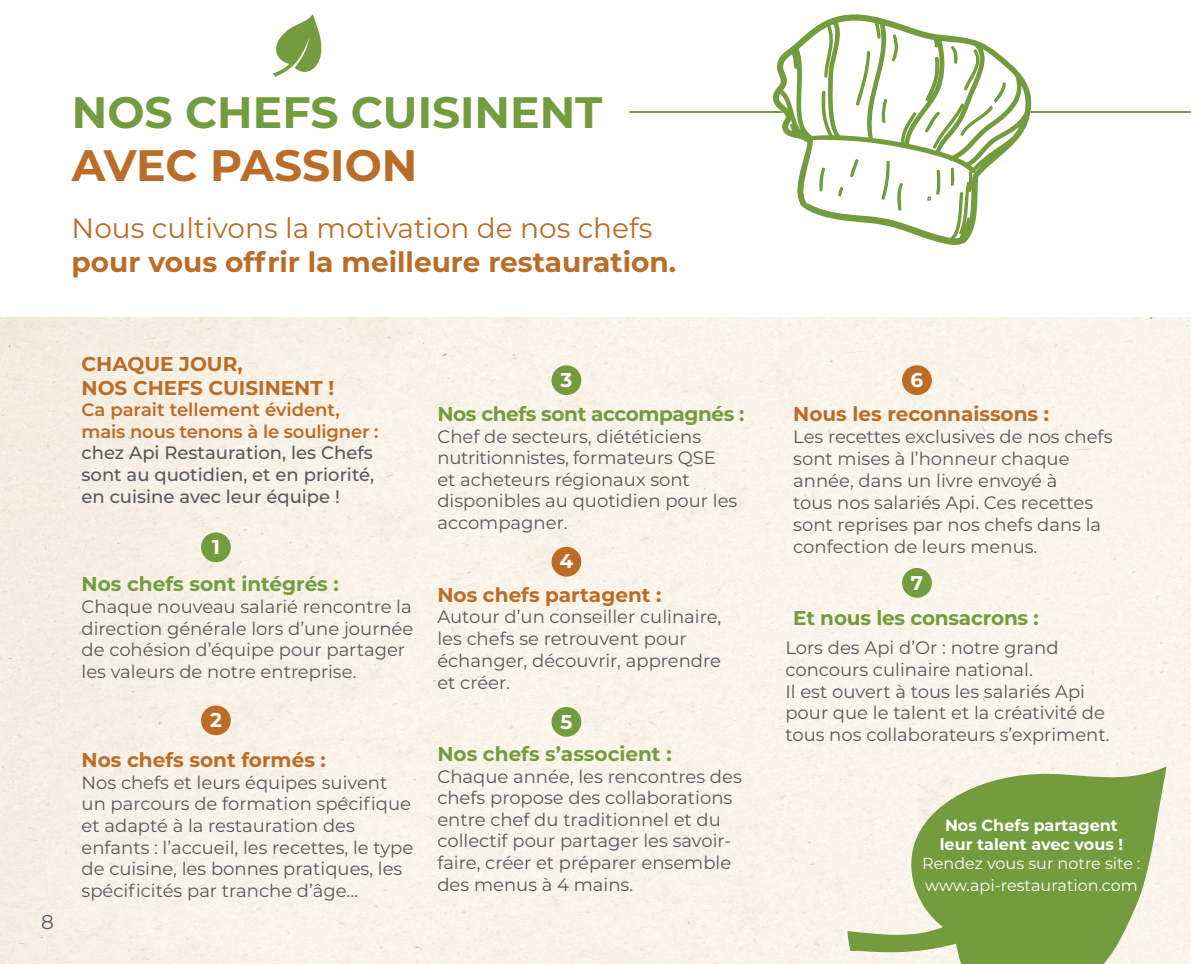
<style>
.page{position:relative;width:1191px;height:964px;background:#fff}
.page>*{position:absolute;margin:0;border:0;box-sizing:border-box;transform-origin:0 0}
.t1{font:700 44px "Montserrat";color:#739c3e}
.t2{font:700 44px "Montserrat";color:#bb6c27}
.t3{font:700 28px/33.6px "Montserrat";color:#bb6c27}
.t4{font:700 20px "Montserrat";color:#bb6c27}
.t5{font:700 20px "Montserrat";letter-spacing:-.01em;color:#739c3e}
.t6{font:700 20px "Montserrat";color:#fff}
.t7{font:20px "Montserrat";color:#57585a}
.t8{font:18px/21.6px "Montserrat";color:#57585a}
.t9{font:500 18px/21.6px "Montserrat";color:#57585a}
.t10{font:600 18px "Montserrat";color:#bb6c27}
.t11{font:16px "Montserrat";color:#fff}
.t12{font:700 16px "Montserrat";color:#fff}
.s1{font-weight:400}
.s2{font-weight:600;color:#bb6c27}
</style>
<div class="page">
<div style="left:0;top:317px;width:1191px;height:647px;background:#f9f3e9"></div>
<hr style="left:629px;top:111px;width:561px;height:2px;background:#739c3e">
<svg style="left:772px;top:14px;width:260px;height:231px"></svg>
<svg style="left:995px;top:84px;width:9px;height:17px"></svg>
<div style="left:993px;top:82px;width:12px;height:21px;border:3px solid #739c3e"></div>
<div style="left:934px;top:38px;width:4px;height:10px;border:3px solid #739c3e"></div>
<svg style="left:854px;top:14px;width:17px;height:90px"></svg>
<svg style="left:882px;top:79px;width:6px;height:43px"></svg>
<svg style="left:889px;top:32px;width:9px;height:31px"></svg>
<div style="left:819px;top:168px;width:6px;height:23px;border:3px solid #739c3e"></div>
<div style="left:959px;top:217px;width:11px;height:22px;border:3px solid #739c3e"></div>
<svg style="left:882px;top:162px;width:6px;height:37px"></svg>
<div style="left:881px;top:161px;width:9px;height:39px;border:3px solid #739c3e"></div>
<svg style="left:894px;top:182px;width:11px;height:61px"></svg>
<svg style="left:923px;top:40px;width:72px;height:196px"></svg>
<div style="left:850px;top:159px;width:8px;height:18px;border:3px solid #739c3e"></div>
<div style="left:838px;top:187px;width:5px;height:9px;border:3px solid #739c3e"></div>
<svg style="left:273px;top:14px;width:48px;height:63px"></svg>
<div style="left:201px;top:532px;width:30px;height:30px;background:#739c3e;border-radius:50%"></div>
<div style="left:551px;top:547px;width:30px;height:29px;background:#bb6c27;border-radius:50%"></div>
<div style="left:902px;top:568px;width:29px;height:30px;background:#739c3e;border-radius:50%"></div>
<div style="left:201px;top:705px;width:30px;height:30px;background:#bb6c27;border-radius:50%"></div>
<div style="left:551px;top:707px;width:30px;height:30px;background:#739c3e;border-radius:50%"></div>
<div style="left:551px;top:365px;width:30px;height:30px;background:#739c3e;border-radius:50%"></div>
<div style="left:902px;top:365px;width:29px;height:30px;background:#bb6c27;border-radius:50%"></div>
<svg style="left:847px;top:766px;width:319px;height:198px;background:#a1ba7a"></svg>
<p class="t1" style="left:72px;top:80px;width:532px">NOS CHEFS CUISINENT</p>
<p class="t2" style="left:72px;top:133px;width:347px">AVEC PASSION</p>
<p class="t3" style="left:72px;top:210px;width:606px"><span class="s1">Nous cultivons la motivation de nos chefs </span>pour vous offrir la meilleure restauration.</p>
<p class="t7" style="left:41px;top:908px;width:14px">8</p>
<p class="t4" style="left:82px;top:349px;width:163px">CHAQUE JOUR,</p>
<p class="t4" style="left:82px;top:373px;width:254px">NOS CHEFS CUISINENT !</p>
<p class="t10" style="left:82px;top:397px;width:260px">Ca parait tellement évident,</p>
<p class="t9" style="left:82px;top:420px;width:299px"><span class="s2">mais nous tenons à le souligner : </span>chez Api Restauration, les Chefs</p>
<p class="t9" style="left:82px;top:463px;width:294px">sont au quotidien, et en priorité,</p>
<p class="t9" style="left:82px;top:485px;width:260px">en cuisine avec leur équipe !</p>
<p class="t6" style="left:212px;top:532px;width:9px">1</p>
<p class="t6" style="left:560px;top:365px;width:13px">3</p>
<p class="t6" style="left:910px;top:365px;width:14px">6</p>
<p class="t5" style="left:437px;top:399px;width:309px">Nos chefs sont accompagnés :</p>
<p class="t8" style="left:437px;top:425px;width:301px">Chef de secteurs, diététiciens nutritionnistes, formateurs QSE et acheteurs régionaux sont disponibles au quotidien pour les accompagner.</p>
<p class="t6" style="left:559px;top:547px;width:15px">4</p>
<p class="t4" style="left:793px;top:399px;width:257px">Nous les reconnaissons :</p>
<p class="t8" style="left:793px;top:425px;width:321px">Les recettes exclusives de nos chefs sont mises à l’honneur chaque année, dans un livre envoyé à<br>tous nos salariés Api. Ces recettes sont reprises par nos chefs dans la confection de leurs menus.</p>
<p class="t5" style="left:82px;top:570px;width:259px">Nos chefs sont intégrés :</p>
<p class="t8" style="left:82px;top:595px;width:333px">Chaque nouveau salarié rencontre la direction générale lors d’une journée de cohésion d’équipe pour partager les valeurs de notre entreprise.</p>
<p class="t4" style="left:437px;top:580px;width:225px">Nos chefs partagent :</p>
<p class="t8" style="left:437px;top:605px;width:285px">Autour d’un conseiller culinaire,</p>
<p class="t8" style="left:437px;top:627px;width:285px">les chefs se retrouvent pour échanger, découvrir, apprendre</p>
<p class="t8" style="left:437px;top:671px;width:74px">et créer.</p>
<p class="t6" style="left:210px;top:705px;width:13px">2</p>
<p class="t6" style="left:560px;top:707px;width:13px">5</p>
<p class="t4" style="left:82px;top:746px;width:246px">Nos chefs sont formés :</p>
<p class="t8" style="left:82px;top:771px;width:333px">Nos chefs et leurs équipes suivent un parcours de formation spécifique et adapté à la restauration des enfants : l’accueil, les recettes, le type de cuisine, les bonnes pratiques, les spécificités par tranche d’âge...</p>
<p class="t5" style="left:437px;top:739px;width:236px">Nos chefs s’associent :</p>
<p class="t8" style="left:437px;top:765px;width:306px">Chaque année, les rencontres des chefs propose des collaborations entre chef du traditionnel et du collectif pour partager les savoir&shy;faire, créer et préparer ensemble</p>
<p class="t8" style="left:437px;top:873px;width:197px">des menus à 4 mains.</p>
<p class="t6" style="left:910px;top:568px;width:14px">7</p>
<p class="t5" style="left:793px;top:603px;width:247px">Et nous les consacrons :</p>
<p class="t8" style="left:785px;top:636px;width:326px">Lors des Api d’Or : notre grand concours culinaire national.<br>Il est ouvert à tous les salariés Api pour que le talent et la créativité de tous nos collaborateurs s’expriment.</p>
<p class="t12" style="left:945px;top:813px;width:174px">Nos Chefs partagent</p>
<p class="t12" style="left:939px;top:832px;width:185px">leur talent avec vous !</p>
<p class="t11" style="left:922px;top:852px;width:220px">Rendez vous sur notre site :</p>
<p class="t11" style="left:925px;top:874px;width:214px">www.api-restauration.com</p>
</div>
